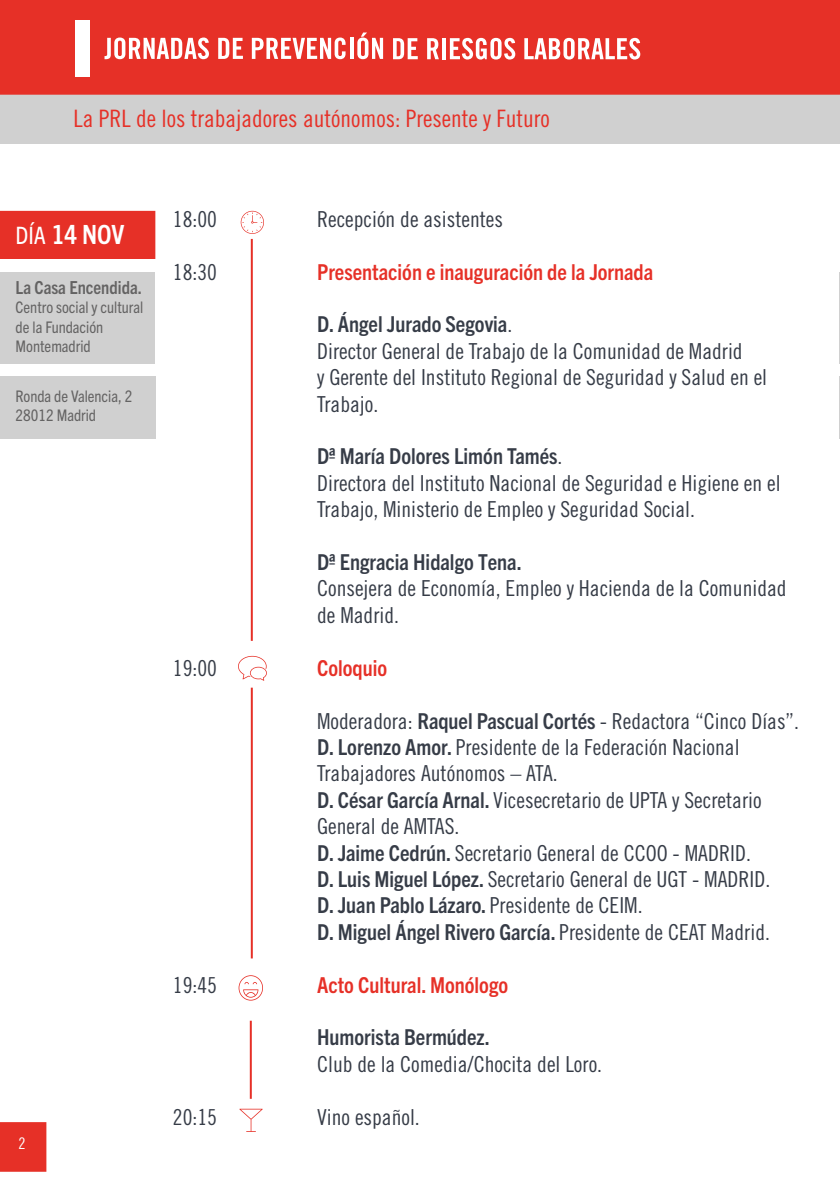
<style>
.page{position:relative;width:840px;height:1191px;background:#fff}
.page>*{position:absolute;margin:0;border:0;box-sizing:border-box;transform-origin:0 0}
.t1{font:700 condensed 26.6px "Trade Gothic Next LT Pro";color:#fff}
.t2{font:24px "Trade Gothic LT Std Cn 18";color:#e63027}
.t3{font:22px/26.4px "Trade Gothic LT Std Cn 18";color:#363c47}
.t4{font:700 condensed 22px/26.4px "Trade Gothic Next LT Pro";color:#363c47}
.t5{font:700 condensed 22px "Trade Gothic Next LT Pro";color:#e63027}
.t6{font:700 condensed 18px "Trade Gothic Next LT Pro";color:#646363}
.t7{font:condensed 16px/19.2px "Trade Gothic Next LT Pro";color:#646363}
.t8{font:16px "Trade Gothic LT Std Cn 18";color:#fff}
.s1{font-weight:400;font-size:24px}
.s2{font-family:"Trade Gothic LT Std Cn 18";font-weight:400;font-stretch:normal}
.s3{font-family:"Trade Gothic Next LT Pro";font-weight:700;font-stretch:condensed}
</style>
<div class="page">
<div style="left:0;top:94px;width:839px;height:50px;background:#d0d0d0"></div>
<div style="left:0;top:0;width:839px;height:95px;background:#e63027"></div>
<div style="left:0;top:272px;width:154px;height:91px;background:#d0d0d0"></div>
<div style="left:0;top:211px;width:155px;height:48px;background:#e63027"></div>
<div style="left:0;top:376px;width:155px;height:63px;background:#d0d0d0"></div>
<hr style="left:838px;top:272px;width:1px;height:91px;background:#d0d0d0">
<hr style="left:838px;top:376px;width:1px;height:63px;background:#d0d0d0">
<hr style="left:251px;top:239px;width:2px;height:402px;background:#e63027">
<hr style="left:251px;top:687px;width:2px;height:271px;background:#e63027">
<hr style="left:250px;top:1020px;width:2px;height:78px;background:#e63027">
<svg style="left:240px;top:211px;width:24px;height:23px"></svg>
<svg style="left:239px;top:1108px;width:23px;height:24px"></svg>
<svg style="left:238px;top:656px;width:29px;height:25px"></svg>
<svg style="left:238px;top:975px;width:25px;height:25px"></svg>
<div style="left:0;top:1122px;width:46px;height:49px;background:#e63027"></div>
<svg style="left:104px;top:38px;width:105px;height:21px"></svg>
<svg style="left:218px;top:38px;width:25px;height:21px"></svg>
<svg style="left:252px;top:38px;width:93px;height:21px"></svg>
<svg style="left:349px;top:38px;width:4px;height:21px"></svg>
<svg style="left:357px;top:33px;width:26px;height:26px"></svg>
<svg style="left:393px;top:38px;width:24px;height:21px"></svg>
<svg style="left:427px;top:38px;width:11px;height:21px"></svg>
<hr style="left:442px;top:38px;width:3px;height:21px;background:#fff">
<svg style="left:449px;top:38px;width:66px;height:22px"></svg>
<svg style="left:524px;top:38px;width:116px;height:22px"></svg>
<div style="left:75px;top:21px;width:14px;height:56px;background:#fff"></div>
<p class="t2" style="left:73px;top:104px;width:477px">La PRL de los trabajadores autónomos: Presente y Futuro</p>
<p class="t1" style="left:16px;top:216px;width:110px"><span class="s1">DÍA</span> 14 NOV</p>
<p class="t6" style="left:16px;top:275px;width:128px">La Casa Encendida.</p>
<p class="t7" style="left:16px;top:297px;width:129px">Centro social y cultural de la Fundación<br>Montemadrid</p>
<p class="t7" style="left:16px;top:386px;width:118px">Ronda de Valencia, 2<br>28012 Madrid</p>
<p class="t8" style="left:18px;top:1133px;width:9px">2</p>
<p class="t3" style="left:173px;top:205px;width:45px">18:00</p>
<p class="t3" style="left:317px;top:205px;width:187px">Recepción de asistentes</p>
<p class="t3" style="left:173px;top:258px;width:45px">18:30</p>
<p class="t5" style="left:317px;top:256px;width:337px">Presentación e inauguración de la Jornada</p>
<p class="t4" style="left:317px;top:310px;width:196px">D. Ángel Jurado Segovia<span class="s2">.</span></p>
<p class="t3" style="left:317px;top:337px;width:451px">Director General de Trabajo de la Comunidad de Madrid<br>y Gerente del Instituto Regional de Seguridad y Salud en el<br>Trabajo.</p>
<p class="t4" style="left:317px;top:442px;width:247px">Dª María Dolores Limón Tamés<span class="s2">.</span></p>
<p class="t3" style="left:317px;top:469px;width:465px">Directora del Instituto Nacional de Seguridad e Higiene en el<br>Trabajo, Ministerio de Empleo y Seguridad Social.</p>
<p class="t4" style="left:317px;top:547px;width:206px">Dª Engracia Hidalgo Tena.</p>
<p class="t3" style="left:317px;top:575px;width:471px">Consejera de Economía, Empleo y Hacienda de la Comunidad de Madrid.</p>
<p class="t3" style="left:173px;top:654px;width:45px">19:00</p>
<p class="t5" style="left:317px;top:652px;width:72px">Coloquio</p>
<p class="t3" style="left:317px;top:707px;width:483px">Moderadora: <span class="s3">Raquel Pascual Cortés</span> - Redactora “Cinco Días”.<br><span class="s3">D. Lorenzo Amor.</span> Presidente de la Federación Nacional Trabajadores Autónomos – ATA.<br><span class="s3">D. César García Arnal.</span> Vicesecretario de UPTA y Secretario General de AMTAS.<br><span class="s3">D. Jaime Cedrún.</span> Secretario General de CCOO - MADRID.<br><span class="s3">D. Luis Miguel López.</span> Secretario General de UGT - MADRID.</p>
<p class="t4" style="left:317px;top:891px;width:454px">D. Juan Pablo Lázaro. <span class="s2">Presidente de CEIM.<br></span>D. Miguel Ángel Rivero García. <span class="s2">Presidente de CEAT Madrid.</span></p>
<p class="t3" style="left:173px;top:971px;width:45px">19:45</p>
<p class="t5" style="left:317px;top:969px;width:192px">Acto Cultural. Monólogo</p>
<p class="t4" style="left:317px;top:1023px;width:174px">Humorista Bermúdez.</p>
<p class="t3" style="left:317px;top:1050px;width:286px">Club de la Comedia/Chocita del Loro.</p>
<p class="t3" style="left:173px;top:1103px;width:45px">20:15</p>
<p class="t3" style="left:317px;top:1103px;width:104px">Vino español.</p>
</div>
